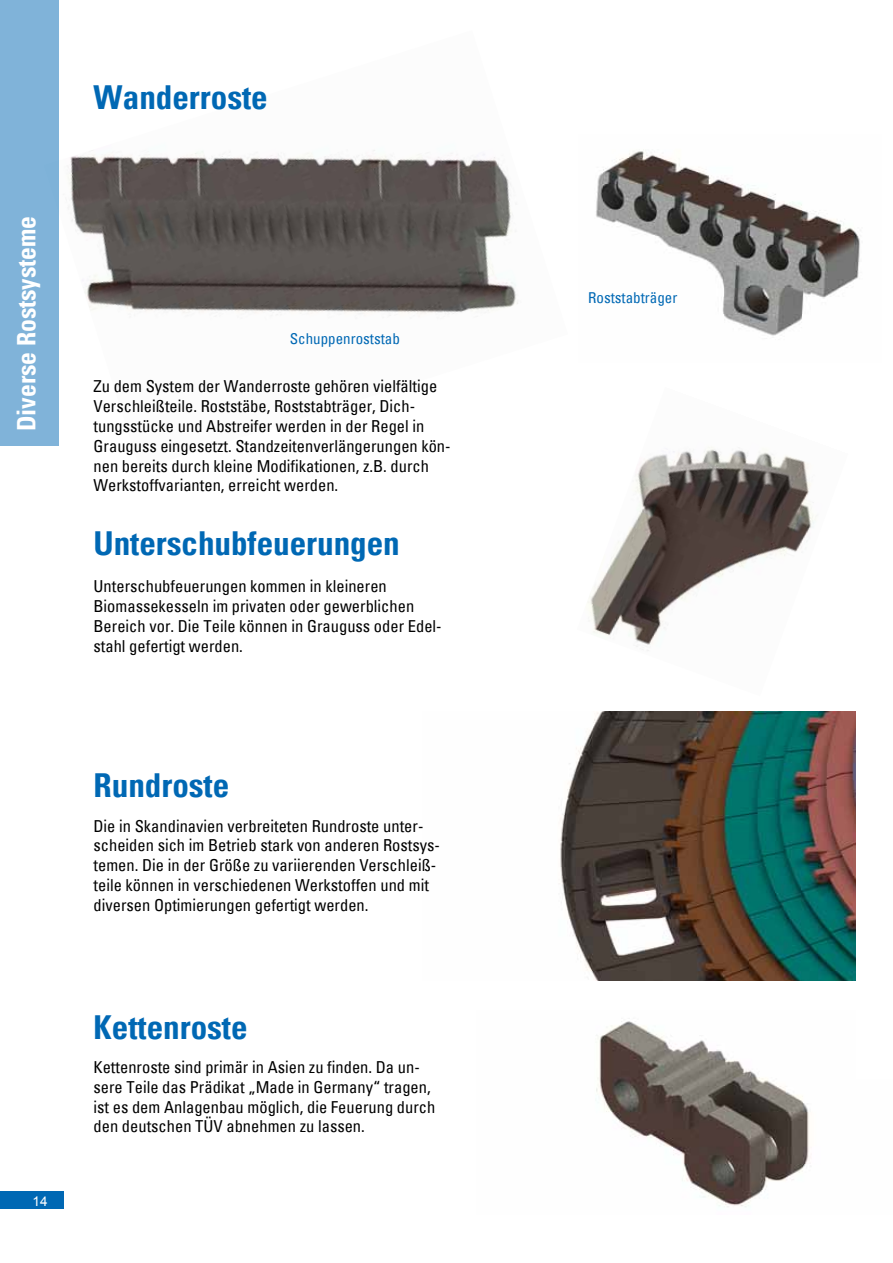
<style>
.page{position:relative;width:893px;height:1263px;background:#fff}
.page>*{position:absolute;margin:0;border:0;box-sizing:border-box;transform-origin:0 0}
.t1{font:700 condensed 33px "Univers";color:#0068b4}
.t2{font:700 condensed 25.5px "Univers";color:#fff}
.t3{font:condensed 16.5px/19.8px "Univers";color:#000}
.t4{font:condensed 15px "Univers";color:#0068b4}
.t5{font:13.5px "Arial";color:#fff}
</style>
<div class="page">
<div style="left:0;top:1192px;width:64px;height:17px;background:#0068b4"></div>
<img style="left:587px;top:447px;width:230px;height:204px">
<img style="left:44px;top:30px;width:474px;height:416px">
<img style="left:596px;top:149px;width:264px;height:187px">
<div style="left:0;top:0;width:58px;height:445px;background:#80b3d9"></div>
<img style="left:559px;top:712px;width:297px;height:269px">
<img style="left:596px;top:1021px;width:213px;height:186px">
<h2 class="t2" style="left:11px;top:431px;width:217px;rotate:-90deg">Diverse Rostsysteme</h2>
<p class="t5" style="left:33px;top:1193px;width:17px">14</p>
<h1 class="t1" style="left:94px;top:77px;width:176px">Wanderroste</h1>
<p class="t4" style="left:290px;top:329px;width:111px">Schuppenroststab</p>
<p class="t3" style="left:94px;top:376px;width:359px">Zu dem System der Wanderroste gehören vielfältige Verschleißteile. Roststäbe, Roststabträger, Dich&shy;tungsstücke und Abstreifer werden in der Regel in Grauguss eingesetzt. Standzeitenverlängerungen kön&shy;nen bereits durch kleine Modifikationen, z.B. durch Werkstoffvarianten, erreicht werden.</p>
<h1 class="t1" style="left:94px;top:523px;width:308px">Unterschubfeuerungen</h1>
<p class="t3" style="left:94px;top:576px;width:350px">Unterschubfeuerungen kommen in kleineren Biomassekesseln im privaten oder gewerblichen Bereich vor. Die Teile können in Grauguss oder Edel&shy;stahl gefertigt werden.</p>
<h1 class="t1" style="left:94px;top:765px;width:137px">Rundroste</h1>
<p class="t3" style="left:94px;top:815px;width:348px">Die in Skandinavien verbreiteten Rundroste unter&shy;scheiden sich im Betrieb stark von anderen Rostsys&shy;temen. Die in der Größe zu variierenden Verschleiß&shy;teile können in verschiedenen Werkstoffen und mit diversen Optimierungen gefertigt werden.</p>
<h1 class="t1" style="left:94px;top:1007px;width:156px">Kettenroste</h1>
<p class="t3" style="left:94px;top:1057px;width:343px">Kettenroste sind primär in Asien zu finden. Da un&shy;sere Teile das Prädikat „Made in Germany“ tragen, ist es dem Anlagenbau möglich, die Feuerung durch den deutschen TÜV abnehmen zu lassen.</p>
<p class="t4" style="left:588px;top:287px;width:91px">Roststabträger</p>
</div>
